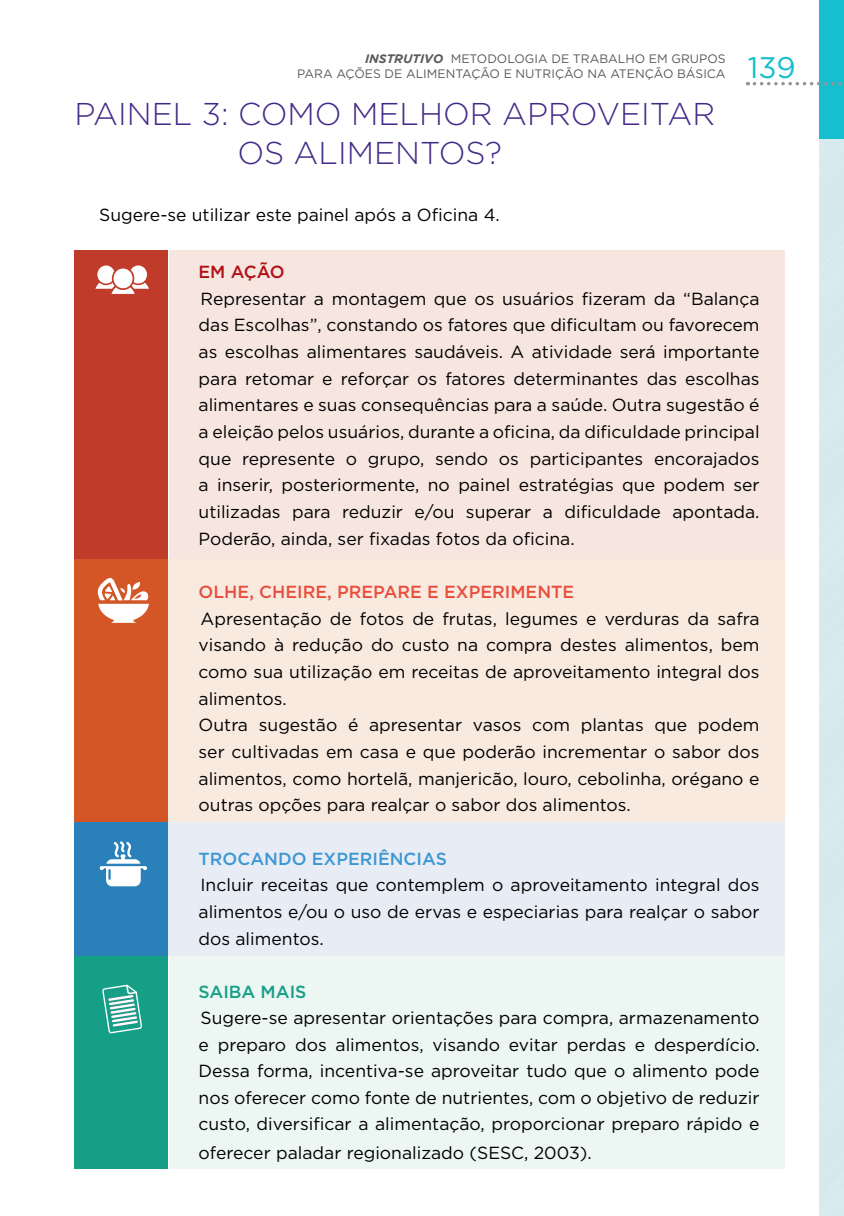
<style>
.page{position:relative;width:844px;height:1216px;background:#fff}
.page>*{position:absolute;margin:0;border:0;box-sizing:border-box;transform-origin:0 0}
.t1{font:300 31.5px "Gotham";color:#442a88}
.t2{font:29.75px "Gotham";color:#16becf}
.t3{font:17.5px/26.6px "Gotham";color:#000;text-align:justify}
.t4{font:500 17.5px "Gotham";color:#e94e3c}
.t5{font:500 17.5px "Gotham";color:#3d97d3}
.t6{font:500 17.5px "Gotham";color:#159f86}
.t7{font:500 17.5px "Gotham";color:#b11116}
.t8{font:12.25px/14.7px "Gotham";color:#58595b;text-align:right}
.s1{font-weight:700;font-style:italic}
.s2{color:#fff}
</style>
<div class="page">
<div style="left:169px;top:250px;width:615px;height:309px;background:#f6e6df"></div>
<div style="left:74px;top:250px;width:94px;height:309px;background:#c13b2a"></div>
<div style="left:168px;top:559px;width:616px;height:276px;background:#f9eae0"></div>
<div style="left:74px;top:559px;width:94px;height:276px;background:#d45627"></div>
<div style="left:168px;top:822px;width:616px;height:134px;background:#e8edf5"></div>
<div style="left:74px;top:822px;width:94px;height:134px;background:#2a81b9"></div>
<div style="left:169px;top:956px;width:615px;height:212px;background:#ecf6f2"></div>
<div style="left:74px;top:956px;width:94px;height:212px;background:#159f86"></div>
<svg style="left:98px;top:578px;width:51px;height:45px"></svg>
<svg style="left:99px;top:841px;width:48px;height:45px"></svg>
<svg style="left:102px;top:984px;width:40px;height:49px"></svg>
<svg style="left:95px;top:265px;width:54px;height:29px"></svg>
<svg style="left:754px;top:0;width:90px;height:1215px"></svg>
<p class="t8" style="left:297px;top:51px;width:430px"><span class="s1">INSTRUTIVO</span> METODOLOGIA DE TRABALHO EM GRUPOS<br>PARA AÇÕES DE ALIMENTAÇÃO E NUTRIÇÃO NA ATENÇÃO BÁSICA</p>
<h1 class="t1" style="left:74px;top:97px;width:40px">PAINEL</h1>
<h1 class="t1" style="left:202px;top:97px;width:86px">3: COMO</h1>
<h1 class="t1" style="left:351px;top:97px;width:23px">MEL</h1>
<h1 class="t1" style="left:419px;top:97px;width:105px">HOR APROVEITAR</h1>
<h1 class="t1" style="left:74px;top:135px;width:241px"><span class="s2">0000000</span> OS ALIMENTOS</h1>
<h1 class="t1" style="left:485px;top:135px;width:18px">?</h1>
<h2 class="t2" style="left:747px;top:49px;width:49px">139</h2>
<p class="t3" style="left:99px;top:201px;width:402px">Sugere-se utilizar este painel após a Oficina 4.</p>
<p class="t7" style="left:198px;top:260px;width:47px">EM AÇÃO</p>
<p class="t3" style="left:198px;top:285px;width:562px">Representar a montagem que os usuários fizeram da “Balança das Escolhas”, constando os fatores que dificultam ou favorecem as escolhas alimentares saudáveis. A atividade será importante para retomar e reforçar os fatores determinantes das escolhas alimentares e suas consequências para a saúde. Outra sugestão é a eleição pelos usuários, durante a oficina, da dificuldade principal que represente o grupo, sendo os participantes encorajados a inserir, posteriormente, no painel estratégias que podem ser utilizadas para reduzir e/ou superar a dificuldade apontada.<br>Poderão, ainda, ser fixadas fotos da oficina.</p>
<p class="t4" style="left:198px;top:580px;width:27px">OLHE</p>
<p class="t4" style="left:249px;top:580px;width:22px">, CHEIRE</p>
<p class="t4" style="left:327px;top:580px;width:23px">, PREPARE</p>
<p class="t4" style="left:427px;top:580px;width:54px">E EXPERIMENTE</p>
<p class="t3" style="left:198px;top:604px;width:562px;text-align:left">Apresentação de fotos de frutas, legumes e verduras da safra visando à redução do custo na compra destes alimentos, bem como sua utilização em receitas de aproveitamento integral dos alimentos.<br>Outra sugestão é apresentar vasos com plantas que podem ser cultivadas em casa e que poderão incrementar o sabor dos alimentos, como hortelã, manjericão, louro, cebolinha, orégano e outras opções para realçar o sabor dos alimentos.</p>
<p class="t5" style="left:198px;top:846px;width:26px">TROCANDO</p>
<p class="t5" style="left:312px;top:846px;width:36px">EXPERI</p>
<p class="t5" style="left:378px;top:846px;width:24px">ÊNCIAS</p>
<p class="t3" style="left:198px;top:871px;width:562px">Incluir receitas que contemplem o aproveitamento integral dos alimentos e/ou o uso de ervas e especiarias para realçar o sabor dos alimentos.</p>
<p class="t6" style="left:198px;top:980px;width:74px">SAI BA MAIS</p>
<p class="t3" style="left:198px;top:1004px;width:562px">Sugere-se apresentar orientações para compra, armazenamento e preparo dos alimentos, visando evitar perdas e desperdício.<br>Dessa forma, incentiva-se aproveitar tudo que o alimento pode nos oferecer como fonte de nutrientes, com o objetivo de reduzir custo, diversificar a alimentação, proporcionar preparo rápido e</p>
<p class="t3" style="left:198px;top:1138px;width:394px">oferecer paladar regionalizado (SESC, 2003).</p>
</div>
